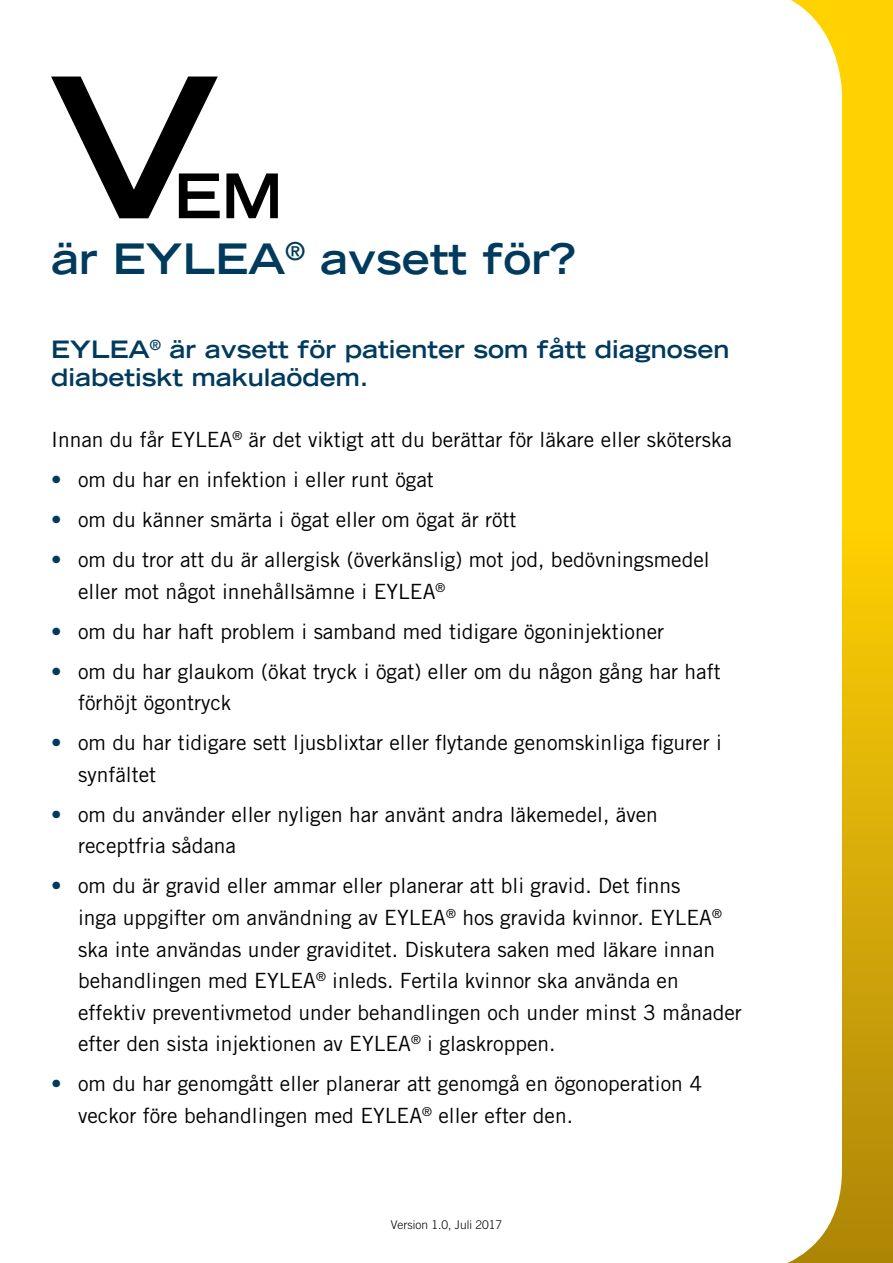
<style>
.page{position:relative;width:893px;height:1263px;background:#fff}
.page>*{position:absolute;margin:0;border:0;box-sizing:border-box;transform-origin:0 0}
.t1{font:700 expanded 195px "Trade Gothic LT Std";color:#000}
.t2{font:700 expanded 61.5px "Trade Gothic LT Std";color:#000}
.t3{font:700 expanded 42px "Trade Gothic LT Std";color:#003a5d}
.t4{font:700 expanded 24px/28.5px "Trade Gothic LT Std";color:#003a5d}
.t5{font:21px/31.5px "Trade Gothic LT Std";color:#000}
.t6{font:300 12px "Trade Gothic LT Std";color:#000}
.s1{color:#003a5d}
</style>
<div class="page">
<svg style="left:842px;top:0;width:51px;height:1263px;background:#e6ba04"></svg>
<p class="t1" style="left:48px;top:21px;width:175px">V</p>
<p class="t2" style="left:174px;top:156px;width:111px">EM</p>
<p class="t3" style="left:51px;top:231px;width:526px">är EYLEA<sup>®</sup> avsett för?</p>
<p class="t4" style="left:51px;top:334px;width:680px">EYLEA<sup>®</sup> är avsett för patienter som fått diagnosen diabetiskt makulaödem.</p>
<p class="t5" style="left:51px;top:424px;width:683px">Innan du får EYLEA<sup>®</sup> är det viktigt att du berättar för läkare eller sköterska</p>
<p class="t5" style="left:51px;top:464px;width:384px"><span class="s1">•</span> om du har en infektion i eller runt ögat</p>
<p class="t5" style="left:51px;top:504px;width:467px"><span class="s1">•</span> om du känner smärta i ögat eller om ögat är rött</p>
<p class="t5" style="left:78px;top:544px;width:633px;text-indent:-27px"><span class="s1">•</span> om du tror att du är allergisk (överkänslig) mot jod, bedövningsmedel eller mot något innehållsämne i EYLEA<sup>®</sup></p>
<p class="t5" style="left:51px;top:615px;width:615px"><span class="s1">•</span> om du har haft problem i samband med tidigare ögoninjektioner</p>
<p class="t5" style="left:78px;top:655px;width:644px;text-indent:-27px"><span class="s1">•</span> om du har glaukom (ökat tryck i ögat) eller om du någon gång har haft förhöjt ögontryck</p>
<p class="t5" style="left:78px;top:727px;width:645px;text-indent:-27px"><span class="s1">•</span> om du har tidigare sett ljusblixtar eller flytande genomskinliga figurer i synfältet</p>
<p class="t5" style="left:78px;top:798px;width:581px;text-indent:-27px"><span class="s1">•</span> om du använder eller nyligen har använt andra läkemedel, även receptfria sådana</p>
<p class="t5" style="left:78px;top:870px;width:665px;text-indent:-27px"><span class="s1">•</span> om du är gravid eller ammar eller planerar att bli gravid. Det finns<br>inga uppgifter om användning av EYLEA<sup>®</sup> hos gravida kvinnor. EYLEA<sup>® </sup>ska inte användas under graviditet. Diskutera saken med läkare innan behandlingen med EYLEA<sup>®</sup> inleds. Fertila kvinnor ska använda en effektiv preventivmetod under behandlingen och under minst 3 månader efter den sista injektionen av EYLEA<sup>®</sup> i glaskroppen.</p>
<p class="t5" style="left:78px;top:1067px;width:626px;text-indent:-27px"><span class="s1">•</span> om du har genomgått eller planerar att genomgå en ögonoperation 4 veckor före behandlingen med EYLEA<sup>®</sup> eller efter den.</p>
<p class="t6" style="left:391px;top:1218px;width:113px">Version 1.0, Juli 2017</p>
</div>
